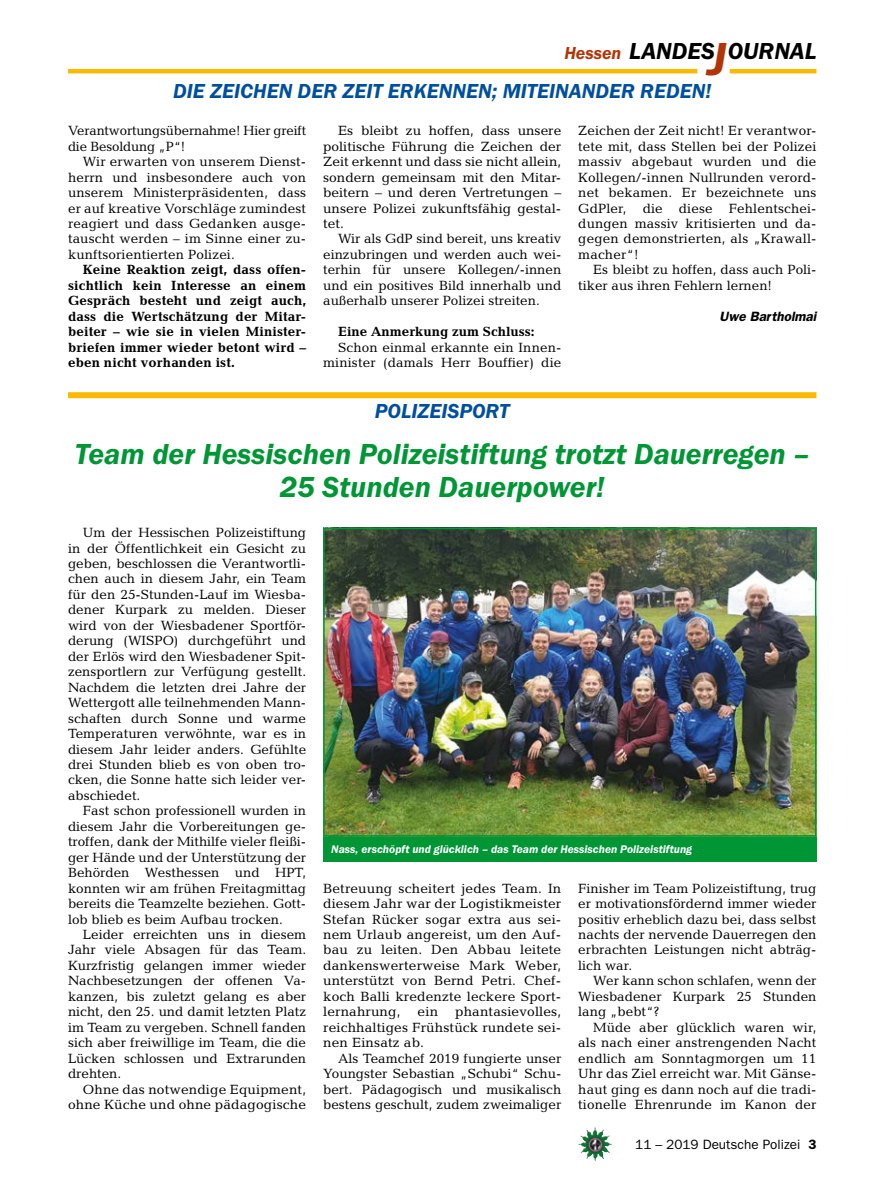
<style>
.page{position:relative;width:893px;height:1191px;background:#fff}
.page>*{position:absolute;margin:0;border:0;box-sizing:border-box;transform-origin:0 0}
._04__HEADLINE_1spalt{font:italic 600 30px/33px "Franklin Gothic Itc T";color:#009636;text-align:center}
.t1{font:italic 600 24px "Franklin Gothic Itc T";color:#000}
._01__RUBRIKENZEILE_o{font:italic 600 21px "Franklin Gothic Itc T";color:#004f9f}
._01__RUBRIKENZEILE_m{font:italic 600 21px "Franklin Gothic Itc T";color:#004f9f}
.t2{font:italic 600 18px "Franklin Gothic Itc T";color:#b13507}
._09__GRUNDTEXT___Blo{font:13.5px/15.5px "Candida";letter-spacing:.01em;color:#000;text-align:justify}
._09__GRUNDTEXT___Blo-2{font:700 13.5px/15.5px "Candida";letter-spacing:.01em;color:#000;text-align:justify}
._09__GRUNDTEXT___Blo-3{font:13.5px/15.5px "Candida";letter-spacing:-.01em;color:#000}
.t3{font:13.5px "Franklin Gothic";color:#000}
._13__UNTERSCHRIFT_Ar{font:italic 600 13.5px "Franklin Gothic";color:#000}
._12__BILDUNTERSCHRIF{font:italic 600 11.4px "Franklin Gothic Itc T";color:#fff}
.s1{font-size:48px;color:#b13507}
.s2{font-weight:600}
</style>
<div class="page">
<img style="left:578px;top:1127px;width:17px;height:25px">
<hr style="left:730px;top:69px;width:86px;height:4px;background:#fbba00">
<hr style="left:68px;top:69px;width:629px;height:4px;background:#fbba00">
<div style="left:68px;top:392px;width:748px;height:6px;background:#fbba00"></div>
<img style="left:326px;top:531px;width:487px;height:302px">
<div style="left:323px;top:528px;width:493px;height:308px;border:2px solid #009636"></div>
<div style="left:323px;top:837px;width:493px;height:24px;background:#009636"></div>
<h2 class="t1" style="left:629px;top:37px;width:189px">LANDES<span class="s1">J</span>OURNAL</h2>
<h3 class="t2" style="left:564px;top:42px;width:59px">Hessen</h3>
<p class="_01__RUBRIKENZEILE_o" style="left:173px;top:79px;width:540px">DIE ZEICHEN DER ZEIT ERKENNEN; MITEINANDER REDEN!</p>
<p class="_09__GRUNDTEXT___Blo-3" style="left:68px;top:123px;width:240px">Verantwortungsübernahme! Hier greift die Besoldung „P“!</p>
<p class="_09__GRUNDTEXT___Blo" style="left:68px;top:154px;width:240px;text-indent:15px">Wir erwarten von unserem Dienst&shy;herrn und insbesondere auch von unserem Ministerpräsidenten, dass er auf kreative Vorschläge zumindest reagiert und dass Gedanken ausge&shy;tauscht werden – im Sinne einer zu&shy;kunftsorientierten Polizei.</p>
<p class="_09__GRUNDTEXT___Blo-2" style="left:68px;top:262px;width:240px;text-indent:15px">Keine Reaktion zeigt, dass offen&shy;sichtlich kein Interesse an einem Gespräch besteht und zeigt auch, dass die Wertschätzung der Mitar&shy;beiter – wie sie in vielen Minister&shy;briefen immer wieder betont wird – eben nicht vorhanden ist.</p>
<p class="_09__GRUNDTEXT___Blo" style="left:323px;top:123px;width:240px;text-indent:15px">Es bleibt zu hoffen, dass unsere politische Führung die Zeichen der Zeit erkennt und dass sie nicht allein, sondern gemeinsam mit den Mitar&shy;beitern – und deren Vertretungen – unsere Polizei zukunftsfähig gestal&shy;tet.</p>
<p class="_09__GRUNDTEXT___Blo" style="left:323px;top:231px;width:240px;text-indent:15px">Wir als GdP sind bereit, uns kreativ einzubringen und werden auch wei&shy;terhin für unsere Kollegen/-innen und ein positives Bild innerhalb und außerhalb unserer Polizei streiten.</p>
<p class="_09__GRUNDTEXT___Blo-2" style="left:338px;top:324px;width:198px">Eine Anmerkung zum Schluss:</p>
<p class="_09__GRUNDTEXT___Blo" style="left:323px;top:339px;width:240px;text-align:right">Schon einmal erkannte ein Innen&shy;minister (damals Herr Bouffier) die</p>
<p class="_09__GRUNDTEXT___Blo" style="left:578px;top:123px;width:240px;text-align:left">Zeichen der Zeit nicht! Er verantwor&shy;tete mit, dass Stellen bei der Polizei massiv abgebaut wurden und die<br>Kollegen/-innen Nullrunden verord&shy;net bekamen. Er bezeichnete uns<br>GdPler, die diese Fehlentschei&shy;dungen massiv kritisierten und da&shy;gegen demonstrierten, als „Krawall&shy;macher“!</p>
<p class="_09__GRUNDTEXT___Blo" style="left:578px;top:262px;width:240px;text-indent:15px">Es bleibt zu hoffen, dass auch Poli&shy;tiker aus ihren Fehlern lernen!</p>
<p class="_13__UNTERSCHRIFT_Ar" style="left:719px;top:308px;width:98px">Uwe Bartholmai</p>
<p class="_01__RUBRIKENZEILE_m" style="left:375px;top:399px;width:136px">POLIZEISPORT</p>
<p class="_04__HEADLINE_1spalt" style="left:75px;top:437px;width:736px">Team der Hessischen Polizeistiftung trotzt Dauerregen –<br>25 Stunden Dauerpower!</p>
<p class="_09__GRUNDTEXT___Blo" style="left:68px;top:525px;width:240px;text-indent:15px">Um der Hessischen Polizeistiftung in der Öffentlichkeit ein Gesicht zu geben, beschlossen die Verantwortli&shy;chen auch in diesem Jahr, ein Team für den 25-Stunden-Lauf im Wiesba&shy;dener Kurpark zu melden. Dieser wird von der Wiesbadener Sportför&shy;derung (WISPO) durchgeführt und der Erlös wird den Wiesbadener Spit&shy;zensportlern zur Verfügung gestellt.<br>Nachdem die letzten drei Jahre der Wettergott alle teilnehmenden Mann&shy;schaften durch Sonne und warme Temperaturen verwöhnte, war es in diesem Jahr leider anders. Gefühlte drei Stunden blieb es von oben tro&shy;cken, die Sonne hatte sich leider ver&shy;abschiedet.</p>
<p class="_09__GRUNDTEXT___Blo" style="left:68px;top:803px;width:240px;text-indent:15px">Fast schon professionell wurden in diesem Jahr die Vorbereitungen ge&shy;troffen, dank der Mithilfe vieler fleißi&shy;ger Hände und der Unterstützung der Behörden Westhessen und HPT, konnten wir am frühen Freitagmittag bereits die Teamzelte beziehen. Gott&shy;lob blieb es beim Aufbau trocken.</p>
<p class="_09__GRUNDTEXT___Blo" style="left:68px;top:926px;width:240px;text-indent:15px">Leider erreichten uns in diesem Jahr viele Absagen für das Team.<br>Kurzfristig gelangen immer wieder Nachbesetzungen der offenen Va&shy;kanzen, bis zuletzt gelang es aber nicht, den 25. und damit letzten Platz im Team zu vergeben. Schnell fanden sich aber freiwillige im Team, die die Lücken schlossen und Extrarunden drehten.</p>
<p class="_09__GRUNDTEXT___Blo" style="left:68px;top:1081px;width:240px;text-align:right">Ohne das notwendige Equipment, ohne Küche und ohne pädagogische</p>
<p class="_12__BILDUNTERSCHRIF" style="left:331px;top:842px;width:362px">Nass, erschöpft und glücklich – das Team der Hessischen Polizeistiftung</p>
<p class="_09__GRUNDTEXT___Blo" style="left:323px;top:880px;width:240px">Betreuung scheitert jedes Team. In diesem Jahr war der Logistikmeister Stefan Rücker sogar extra aus sei&shy;nem Urlaub angereist, um den Auf&shy;bau zu leiten. Den Abbau leitete dankenswerterweise Mark Weber, unterstützt von Bernd Petri. Chef&shy;koch Balli kredenzte leckere Sport&shy;lernahrung,</p>
<p class="_09__GRUNDTEXT___Blo" style="left:323px;top:1004px;width:240px;text-indent:132px">phantasievolles, reichhaltiges Frühstück rundete sei&shy;nen Einsatz ab.</p>
<p class="_09__GRUNDTEXT___Blo" style="left:323px;top:1050px;width:240px;text-indent:15px">Als Teamchef 2019 fungierte unser Youngster Sebastian „Schubi“ Schu&shy;bert. Pädagogisch und musikalisch bestens geschult, zudem zweimaliger</p>
<p class="_09__GRUNDTEXT___Blo" style="left:418px;top:1004px;width:22px">ein</p>
<p class="_09__GRUNDTEXT___Blo" style="left:578px;top:880px;width:240px">Finisher im Team Polizeistiftung, trug er motivationsfördernd immer wieder positiv erheblich dazu bei, dass selbst nachts der nervende Dauerregen den erbrachten Leistungen nicht abträg&shy;lich war.</p>
<p class="_09__GRUNDTEXT___Blo" style="left:578px;top:973px;width:240px;text-indent:15px">Wer kann schon schlafen, wenn der Wiesbadener Kurpark 25 Stunden lang „bebt“?</p>
<p class="_09__GRUNDTEXT___Blo" style="left:578px;top:1019px;width:240px;text-indent:15px">Müde aber glücklich waren wir, als nach einer anstrengenden Nacht endlich am Sonntagmorgen um 11<br>Uhr das Ziel erreicht war. Mit Gänse&shy;haut ging es dann noch auf die tradi&shy;tionelle Ehrenrunde im Kanon der</p>
<p class="t3" style="left:635px;top:1136px;width:183px">11 – 2019 Deutsche Polizei <span class="s2">3</span></p>
</div>
